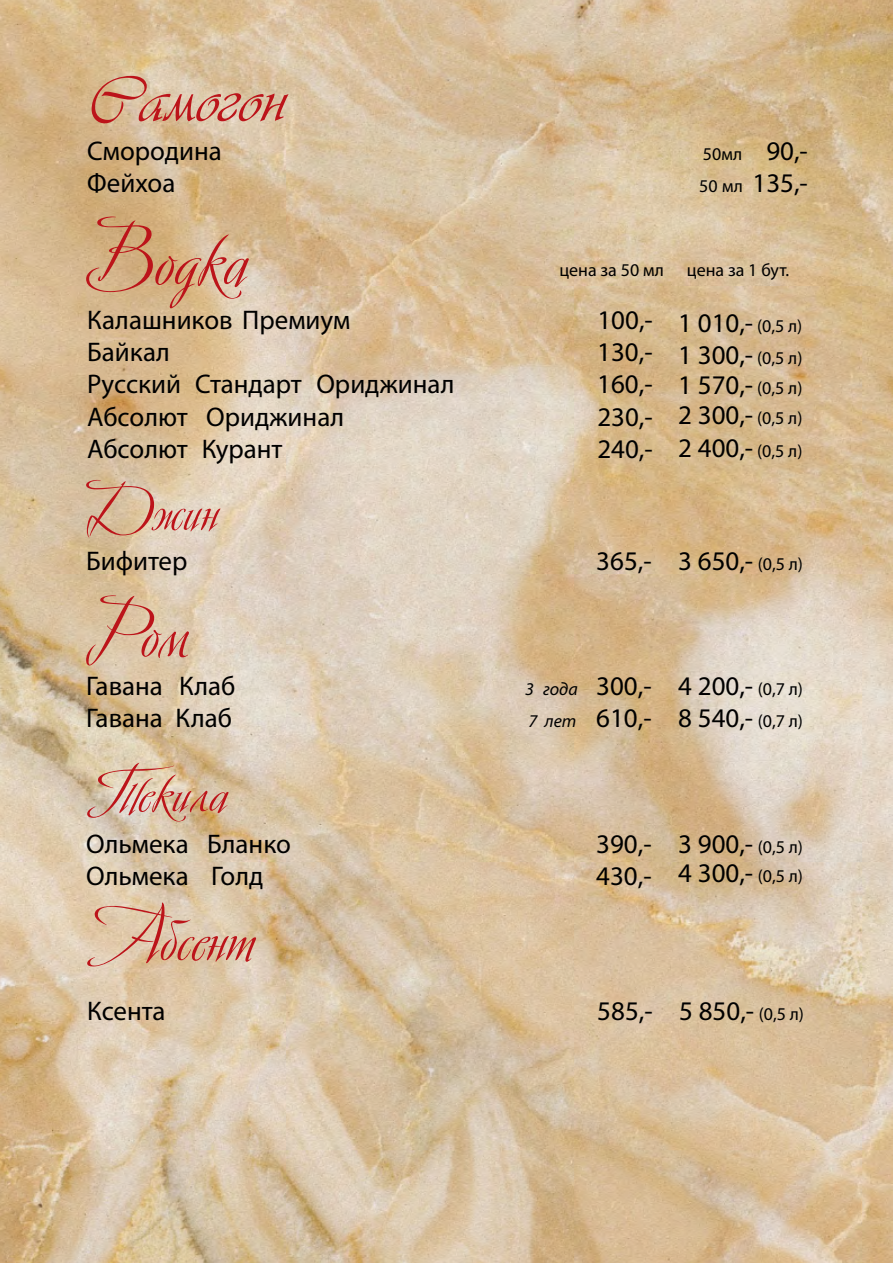
<style>
.page{position:relative;width:893px;height:1263px;background:#fff}
.page>*{position:absolute;margin:0;border:0;box-sizing:border-box;transform-origin:0 0}
.t1{font:64.5px "Vivaldiscript";color:#bc141a}
.t2{font:27px/32.4px "Myriad Pro";color:#000}
.t3{font:18px "Myriad Pro";color:#000}
.t4{font:italic 18px "Myriad Pro";color:#000}
.s1{font-size:27px}
.s2{font-size:18px}
.s3{font-style:normal;font-size:27px}
.s4{font-style:italic;font-size:18px}
</style>
<div class="page">
<img style="left:0;top:0;width:893px;height:1263px">
<svg style="left:87px;top:902px;width:169px;height:65px;background:#dab49a"></svg>
<svg style="left:86px;top:480px;width:134px;height:58px;background:#d9b49c"></svg>
<svg style="left:86px;top:595px;width:103px;height:71px;background:#d8b096"></svg>
<svg style="left:87px;top:763px;width:142px;height:58px;background:#d5ae95"></svg>
<svg style="left:86px;top:216px;width:163px;height:92px;background:#d2a47f"></svg>
<h1 class="t1" style="left:87px;top:53px;width:200px">Самогон</h1>
<p class="t2" style="left:87px;top:134px;width:136px">Смородина</p>
<p class="t3" style="left:703px;top:143px;width:106px">50мл <span class="s1">90,-</span></p>
<p class="t2" style="left:87px;top:167px;width:90px">Фейхоа</p>
<p class="t2" style="left:699px;top:167px;width:110px"><span class="s2">50 мл</span> 135,-</p>
<p class="t3" style="left:559px;top:259px;width:106px">цена за 50 мл</p>
<p class="t3" style="left:687px;top:259px;width:104px">цена за 1 бут.</p>
<p class="t2" style="left:87px;top:303px;width:265px">Калашников Премиум</p>
<p class="t2" style="left:597px;top:303px;width:57px">100,-</p>
<p class="t2" style="left:87px;top:335px;width:84px">Байкал</p>
<p class="t2" style="left:597px;top:335px;width:57px">130,-</p>
<p class="t2" style="left:87px;top:368px;width:369px">Русский Стандарт Ориджинал</p>
<p class="t2" style="left:597px;top:368px;width:57px">160,-</p>
<p class="t2" style="left:87px;top:400px;width:259px">Абсолют Ориджинал</p>
<p class="t2" style="left:597px;top:400px;width:57px">230,-</p>
<p class="t2" style="left:87px;top:432px;width:197px">Абсолют Курант</p>
<p class="t2" style="left:597px;top:432px;width:57px">240,-</p>
<p class="t2" style="left:678px;top:306px;width:126px">1 010,- <span class="s2">(0,5 л)<br></span>1 300,- <span class="s2">(0,5 л)</span></p>
<p class="t2" style="left:678px;top:368px;width:126px;line-height:31.7px;text-align:justify">1 570,- <span class="s2">(0,5 л)<br></span>2 300,- <span class="s2">(0,5 л)<br></span>2 400,- <span class="s2">(0,5 л)</span></p>
<p class="t2" style="left:86px;top:544px;width:103px">Бифитер</p>
<p class="t2" style="left:596px;top:544px;width:208px">365,- 3 650,- <span class="s2">(0,5 л)</span></p>
<p class="t2" style="left:86px;top:669px;width:151px">Гавана Клаб</p>
<p class="t4" style="left:525px;top:678px;width:128px">3 года <span class="s3">300,-</span></p>
<p class="t2" style="left:86px;top:702px;width:147px">Гавана Клаб</p>
<p class="t2" style="left:528px;top:702px;width:125px"><span class="s4">7 лет</span> 610,-</p>
<p class="t2" style="left:678px;top:669px;width:126px">4 200,- <span class="s2">(0,7 л)<br></span>8 540,- <span class="s2">(0,7 л)</span></p>
<p class="t2" style="left:86px;top:827px;width:206px">Ольмека Бланко</p>
<p class="t2" style="left:596px;top:827px;width:57px">390,-</p>
<p class="t2" style="left:86px;top:859px;width:179px">Ольмека Голд</p>
<p class="t2" style="left:596px;top:859px;width:57px">430,-</p>
<p class="t2" style="left:678px;top:828px;width:126px;line-height:29.4px">3 900,- <span class="s2">(0,5 л)<br></span>4 300,- <span class="s2">(0,5 л)</span></p>
<p class="t2" style="left:87px;top:994px;width:80px">Ксента</p>
<p class="t2" style="left:597px;top:994px;width:208px">585,- 5 850,- <span class="s2">(0,5 л)</span></p>
</div>
